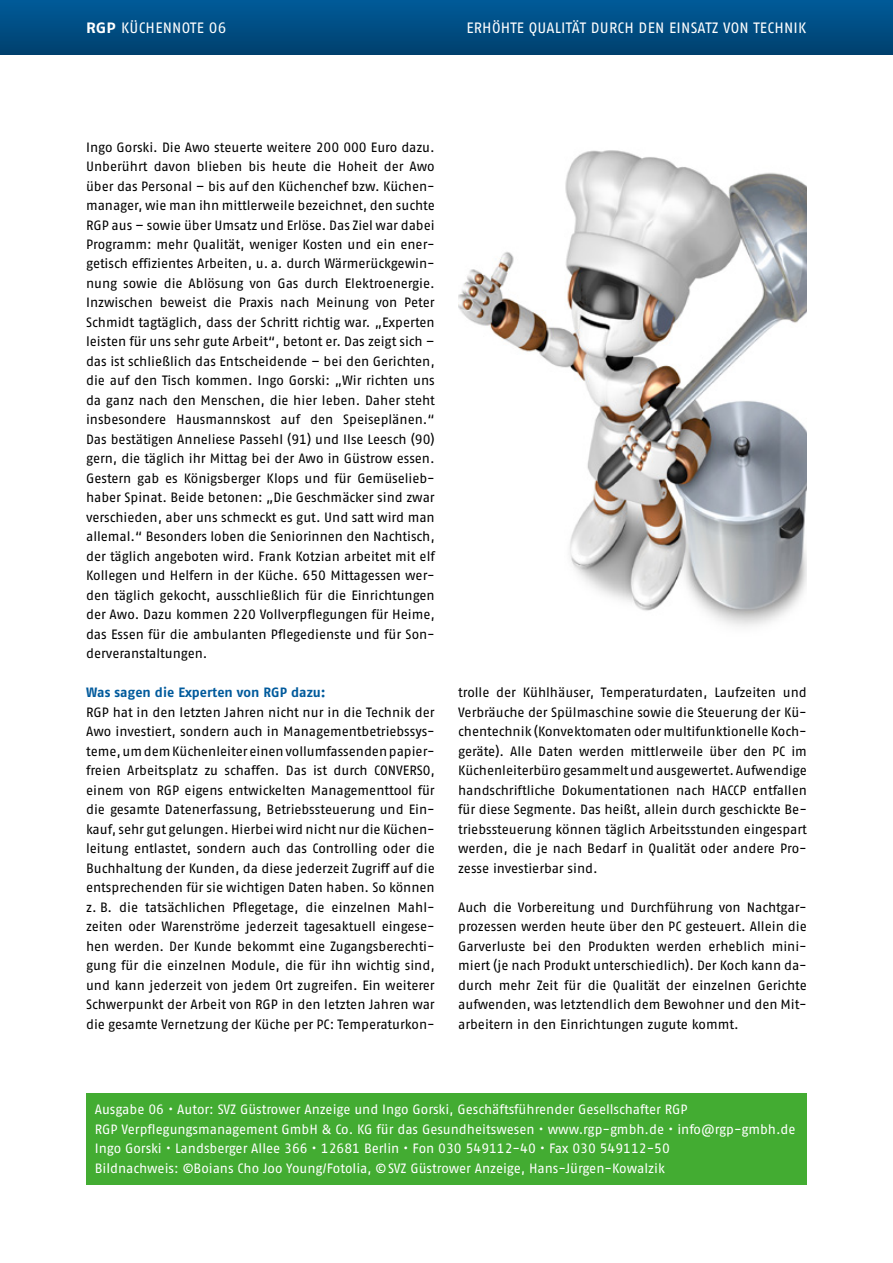
<style>
.page{position:relative;width:893px;height:1263px;background:#fff}
.page>*{position:absolute;margin:0;border:0;box-sizing:border-box;transform-origin:0 0}
.t1{font:15px "Fago No Tf";letter-spacing:.015em;color:#fff}
.t2{font:13.5px/19.5px "Fago No Tf";letter-spacing:-.005em;color:#000;text-align:justify}
.t3{font:13.5px/19.5px "Fago No Tf";color:#fff}
.t4{font:700 13.5px "Fago No Tf";color:#005a9c}
.s1{font-family:"Fago Ex Tf";font-weight:700}
</style>
<div class="page">
<div style="left:86px;top:1094px;width:721px;height:91px;background:#43ac32"></div>
<div style="left:0;top:0;width:893px;height:54px;background:linear-gradient(to bottom,#005b99,#00416f)"></div>
<img style="left:458px;top:150px;width:349px;height:477px">
<p class="t1" style="left:86px;top:20px;width:142px"><span class="s1">RGP</span> Küch ennote 06</p>
<p class="t1" style="left:466px;top:20px;width:7px">Erh</p>
<p class="t1" style="left:492px;top:20px;width:126px">öhte qualität durch</p>
<p class="t1" style="left:639px;top:20px;width:162px">den ei nsatz von Tech nik</p>
<p class="t2" style="left:86px;top:137px;width:351px">Ingo Gorski. Die Awo steuerte weitere 200 000 Euro dazu.<br>U nberührt davon blieben bis heute die Hoheit der Awo über das Personal – bis auf den Küchenchef bzw. Küchen&shy;manager, wie man ihn mittlerweile bezeichnet, den suchte RGP aus – sowie über U msatz und Erlöse. Das Ziel war dabei Programm: mehr Qualität, weniger Kosten und ein ener&shy;getisch effizientes Arbeiten, u. a. durch Wärmerückgewin&shy;nung sowie die Ablösung von Gas durch Elektroenergie.<br>I nzwischen beweist die Praxis nach Meinung von Peter Schmidt tagtäglich, dass der Schritt richtig war. „Experten leisten für uns sehr gute Arbeit“, betont er. Das zeigt sich – das ist schließlich das Entscheidende – bei den Gerichten, die auf den Tisch kommen. I ngo Gorski: „Wir richten uns da ganz nach den Menschen, die hier leben. Daher steht insbesondere Hausmannskost auf den Speiseplänen.“ Das bestätigen Anneliese Passehl (91) und Ilse Leesch (90) gern, die täglich ihr Mittag bei der Awo in Güstrow essen.<br>Gestern gab es Königsberger Klops und für Gemüselieb&shy;haber Spinat. Beide betonen: „Die Geschmäcker sind zwar verschieden, aber uns schmeckt es gut. U nd satt wird man allemal.“ Besonders loben die Seniorinnen den Nachtisch, der täglich angeboten wird. Frank Kotzian arbeitet mit elf Kollegen und Helfern in der Küche. 650 Mittagessen wer&shy;den täglich gekocht, ausschließlich für die Einrichtungen der Awo. Dazu kommen 220 Vollverpflegungen für Heime, das Essen für die ambulanten Pflegedienste und für Son&shy;derveranstaltungen.</p>
<p class="t4" style="left:86px;top:685px;width:241px">Was sagen die Experten von RGP dazu:</p>
<p class="t2" style="left:86px;top:702px;width:350px">RGP hat in den letzten Jahren nicht nur in die Technik der Awo investiert, sondern auch in Managementbetriebssys&shy;teme, um dem Küchenleiter einen vollumfassenden papier&shy;freien Arbeitsplatz zu schaffen. Das ist durch CONV</p>
<p class="t2" style="left:86px;top:761px;width:350px;text-indent:317px">ERSO, einem von RGP eigens entwickelten Managementtool für die gesamte Datenerfassung, Betriebssteuerung und Ein&shy;kauf, sehr gut gelungen. Hierbei wird nicht nur die Küchen&shy;leitung entlastet, sondern auch das Controlling oder die Buchhaltung der Kunden, da diese jederzeit Zugriff auf die entsprechenden für sie wichtigen Daten haben. So können z. B. die tatsächlichen Pflegetage, die einzelnen Mahl&shy;zeiten oder Warenströme jederzeit tagesaktuell eingese&shy;hen werden. Der Kunde bekommt eine Zugangsberechti&shy;gung für die einzelnen Module, die für ihn wichtig sind, und kann jederzeit von jedem Ort zugreifen. Ein weiterer Schwerpunkt der Arbeit von RGP in den letzten Jahren war die gesamte Vernetzung der Küche per PC: Temperaturkon-</p>
<p class="t2" style="left:458px;top:683px;width:350px">trolle der Kühlhäuser, Temperaturdaten, Laufzeiten und Verbräuche der Spülmaschine sowie die Steuerung der Kü&shy;chentechnik (Konvektomaten oder multifunktionelle Koch&shy;geräte). Alle Daten werden mittlerweile über den PC im Küchenleiterbüro gesammelt und ausgewertet. Aufwendige handschriftliche Dokumentationen nach HACCP entfallen für diese Segmente. Das heißt, allein durch geschickte Be&shy;triebssteuerung können täglich Arbeitsstunden eingespart werden, die je nach Bedarf in Qualität oder andere Pro&shy;zesse investierbar sind.</p>
<p class="t2" style="left:458px;top:897px;width:350px">Auch die Vorbereitung und Durchführung von Nachtgar&shy;prozessen werden heute über den PC gesteuert. Allein die Garverluste bei den Produkten werden erheblich mini&shy;miert (je nach Produkt unterschiedlich). Der Koch kann da&shy;durch mehr Zeit für die Qualität der einzelnen Gerichte aufwenden, was letztendlich dem Bewohner und den Mit&shy;arbeitern in den Einrichtungen zugute kommt.</p>
<p class="t3" style="left:95px;top:1100px;width:702px">Ausgabe 06 • Autor: SVZ Güstrower Anzeige und Ingo Gorski, Geschäftsführender Gesellschafter RGP<br>RGP Verpflegungsmanagement GmbH &amp; Co. KG für das Gesundheitswesen • www.rgp-gmbh.de • info@rgp-gmbh.de Ingo Gorski • Landsberger Allee 366 • 12681 Berlin • Fon 030 549112-40 • Fax 030 549112-50<br>Bildnachweis: ©Boians Cho Joo Young/Fotolia, ©SVZ Güstrower Anzeige, Hans-Jürgen-Kowalzik</p>
</div>
